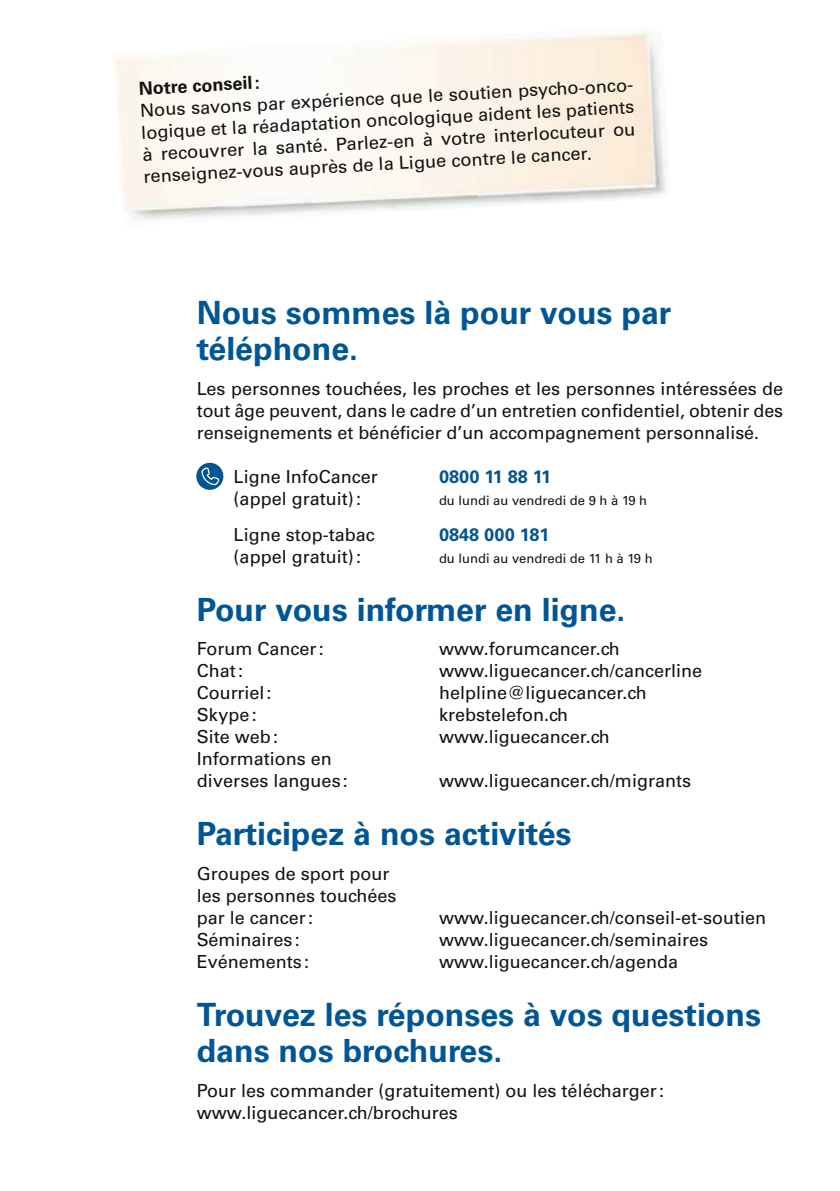
<style>
.page{position:relative;width:840px;height:1191px;background:#fff}
.page>*{position:absolute;margin:0;border:0;box-sizing:border-box;transform-origin:0 0}
.t1{font:700 32px/36px "Univers LT Std";color:#005695}
.t2{font:18px/22px "Univers LT Std";color:#121212}
.t3{font:700 18px "Univers LT Std";color:#005695}
.t4{font:700 18px "Univers LT Std";color:#121212}
.t5{font:13px "Univers LT Std";color:#121212}
</style>
<div class="page">
<img style="left:114px;top:31px;width:553px;height:189px">
<svg style="left:196px;top:463px;width:27px;height:27px"></svg>
<p class="t4" style="left:138px;top:78px;width:122px;rotate:-3deg">Notre conseil:</p>
<p class="t2" style="left:139px;top:100px;width:498px;rotate:-3deg">Nous savons par expérience que le soutien psycho-onco&shy;logique et la réadaptation oncologique aident les patients à recouvrer la santé. Parlez-en à votre interlocuteur ou renseignez-vous auprès de la Ligue contre le cancer.</p>
<h1 class="t1" style="left:197px;top:295px;width:476px">Nous sommes là pour vous par téléphone.</h1>
<p class="t2" style="left:197px;top:377px;width:587px;text-align:justify">Les personnes touchées, les proches et les personnes intéressées de tout âge peuvent, dans le cadre d’un entretien confidentiel, obtenir des renseignements et bénéficier d’un accompagnement personnalisé.</p>
<p class="t2" style="left:233px;top:465px;width:146px">Ligne InfoCancer</p>
<p class="t3" style="left:439px;top:466px;width:114px">0800 11 88 11</p>
<p class="t2" style="left:233px;top:487px;width:129px">(appel gratuit):</p>
<p class="t5" style="left:439px;top:492px;width:210px">du lundi au vendredi de 9 h à 19 h</p>
<p class="t2" style="left:233px;top:523px;width:143px">Ligne stop-tabac</p>
<p class="t3" style="left:439px;top:524px;width:112px">0848 000 181</p>
<p class="t2" style="left:233px;top:545px;width:129px">(appel gratuit):</p>
<p class="t5" style="left:439px;top:550px;width:215px">du lundi au vendredi de 11 h à 19 h</p>
<h1 class="t1" style="left:197px;top:591px;width:430px">Pour vous informer en ligne.</h1>
<p class="t2" style="left:197px;top:638px;width:128px">Forum Cancer:</p>
<p class="t2" style="left:439px;top:638px;width:182px">www.forumcancer.ch</p>
<p class="t2" style="left:197px;top:660px;width:48px">Chat:</p>
<p class="t2" style="left:439px;top:660px;width:264px">www.liguecancer.ch/cancerline</p>
<p class="t2" style="left:197px;top:682px;width:76px">Courriel:</p>
<p class="t2" style="left:439px;top:682px;width:209px">helpline@liguecancer.ch</p>
<p class="t2" style="left:197px;top:704px;width:61px">Skype:</p>
<p class="t2" style="left:439px;top:704px;width:131px">krebstelefon.ch</p>
<p class="t2" style="left:197px;top:726px;width:83px">Site web:</p>
<p class="t2" style="left:439px;top:726px;width:172px">www.liguecancer.ch</p>
<p class="t2" style="left:197px;top:748px;width:153px">Informations en diverses langues :</p>
<p class="t2" style="left:439px;top:770px;width:253px">www.liguecancer.ch/migrants</p>
<h1 class="t1" style="left:197px;top:816px;width:376px">Participez à nos activités</h1>
<p class="t2" style="left:197px;top:863px;width:201px">Groupes de sport pour les personnes touchées par le cancer:</p>
<p class="t2" style="left:439px;top:907px;width:328px">www.liguecancer.ch/conseil-et-soutien</p>
<p class="t2" style="left:197px;top:929px;width:104px">Séminaires:</p>
<p class="t2" style="left:439px;top:929px;width:270px">www.liguecancer.ch/seminaires</p>
<p class="t2" style="left:197px;top:951px;width:114px">Evénements:</p>
<p class="t2" style="left:439px;top:951px;width:240px">www.liguecancer.ch/agenda</p>
<h1 class="t1" style="left:197px;top:997px;width:565px">Trouvez les réponses à vos questions dans nos brochures.</h1>
<p class="t2" style="left:197px;top:1079px;width:468px">Pour les commander (gratuitement) ou les télécharger: www.liguecancer.ch/brochures</p>
</div>
